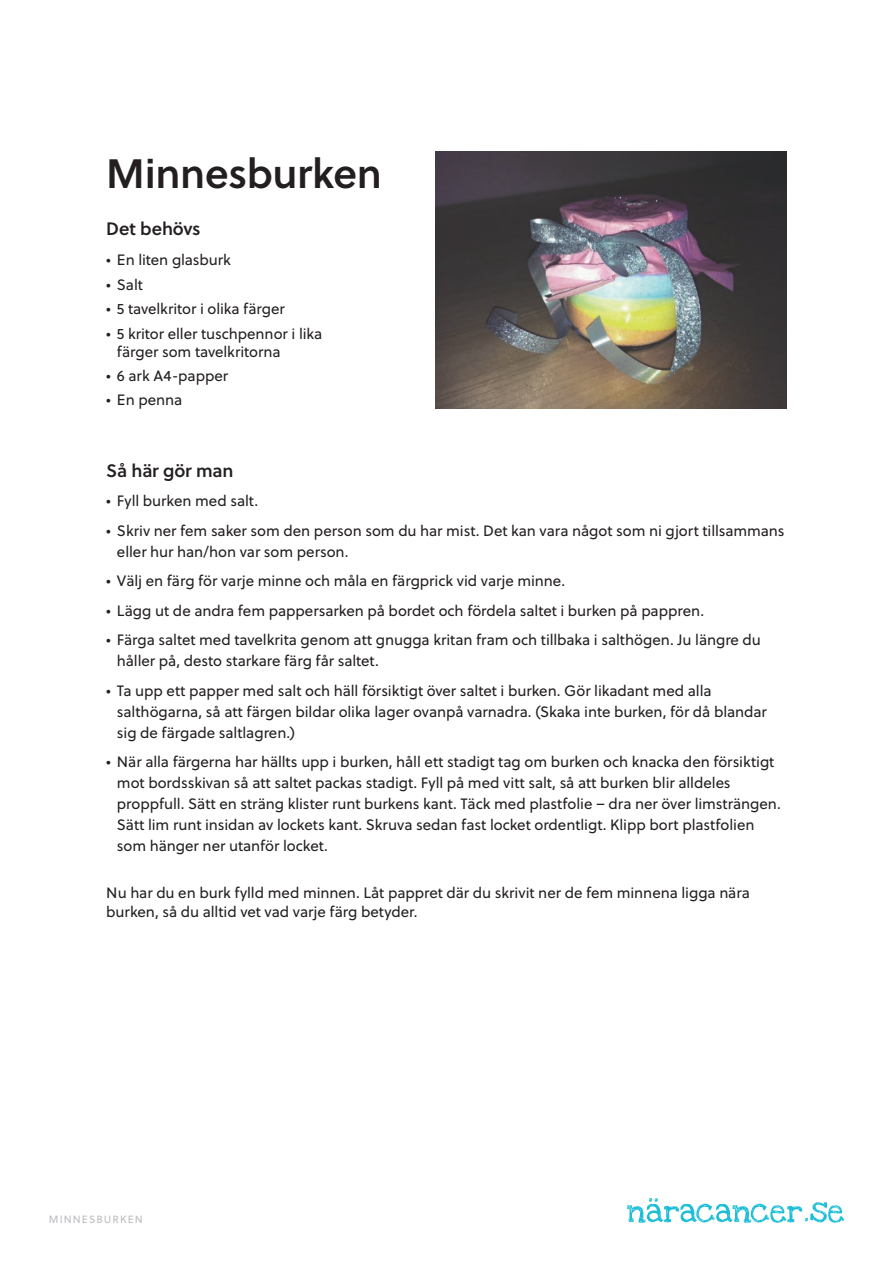
<style>
.page{position:relative;width:893px;height:1263px;background:#fff}
.page>*{position:absolute;margin:0;border:0;box-sizing:border-box;transform-origin:0 0}
.t1{font:40.95px "Soleil Sb";letter-spacing:-.01em;color:#231f20}
.t2{font:18px "Soleil Sb";letter-spacing:-.01em;color:#231f20}
.t3{font:15px/21px "Soleil";letter-spacing:-.005em;color:#231f20}
.t4{font:10.5px "Soleil";letter-spacing:.105em;color:#bcbdc0}
</style>
<div class="page">
<svg style="left:627px;top:1198px;width:217px;height:25px"></svg>
<img style="left:435px;top:152px;width:352px;height:256px">
<h1 class="t1" style="left:106px;top:142px;width:277px">Minnesburken</h1>
<p class="t2" style="left:106px;top:215px;width:96px">Det behövs</p>
<p class="t3" style="left:106px;top:249px;width:126px">• En liten glasburk</p>
<p class="t3" style="left:106px;top:274px;width:38px">• Salt</p>
<p class="t3" style="left:106px;top:298px;width:180px">• 5 tavelkritor i olika färger</p>
<p class="t3" style="left:117px;top:324px;width:207px;line-height:18px;text-indent:-11px">• 5 kritor eller tuschpennor i lika färger som tavelkritorna</p>
<p class="t3" style="left:106px;top:365px;width:123px">• 6 ark A4-papper</p>
<p class="t3" style="left:106px;top:389px;width:78px">• En penna</p>
<p class="t2" style="left:106px;top:457px;width:129px">Så här gör man</p>
<p class="t3" style="left:106px;top:490px;width:153px">• Fyll burken med salt.</p>
<p class="t3" style="left:117px;top:519px;width:669px;text-indent:-11px">• Skriv ner fem saker som den person som du har mist. Det kan vara något som ni gjort tillsammans eller hur han/hon var som person.</p>
<p class="t3" style="left:106px;top:570px;width:460px">• Välj en färg för varje minne och måla en färgprick vid varje minne.</p>
<p class="t3" style="left:106px;top:599px;width:599px">• Lägg ut de andra fem pappersarken på bordet och fördela saltet i burken på pappren.</p>
<p class="t3" style="left:117px;top:629px;width:646px;text-indent:-11px">• Färga saltet med tavelkrita genom att gnugga kritan fram och tillbaka i salthögen. Ju längre du håller på, desto starkare färg får saltet.</p>
<p class="t3" style="left:117px;top:679px;width:651px;text-indent:-11px">• Ta upp ett papper med salt och häll försiktigt över saltet i burken. Gör likadant med alla salthögarna, så att färgen bildar olika lager ovanpå varnadra. (Skaka inte burken, för då blandar sig de färgade saltlagren.)</p>
<p class="t3" style="left:117px;top:751px;width:665px;text-indent:-11px">• När alla färgerna har hällts upp i burken, håll ett stadigt tag om burken och knacka den försiktigt mot bordsskivan så att saltet packas stadigt. Fyll på med vitt salt, så att burken blir alldeles proppfull. Sätt en sträng klister runt burkens kant. Täck med plastfolie – dra ner över limsträngen.<br>Sätt lim runt insidan av lockets kant. Skruva sedan fast locket ordentligt. Klipp bort plastfolien som hänger ner utanför locket.</p>
<p class="t3" style="left:106px;top:882px;width:645px;line-height:19.5px">Nu har du en burk fylld med minnen. Låt pappret där du skrivit ner de fem minnena ligga nära burken, så du alltid vet vad varje färg betyder.</p>
<p class="t4" style="left:49px;top:1211px;width:95px">MINNESBURKEN</p>
</div>
